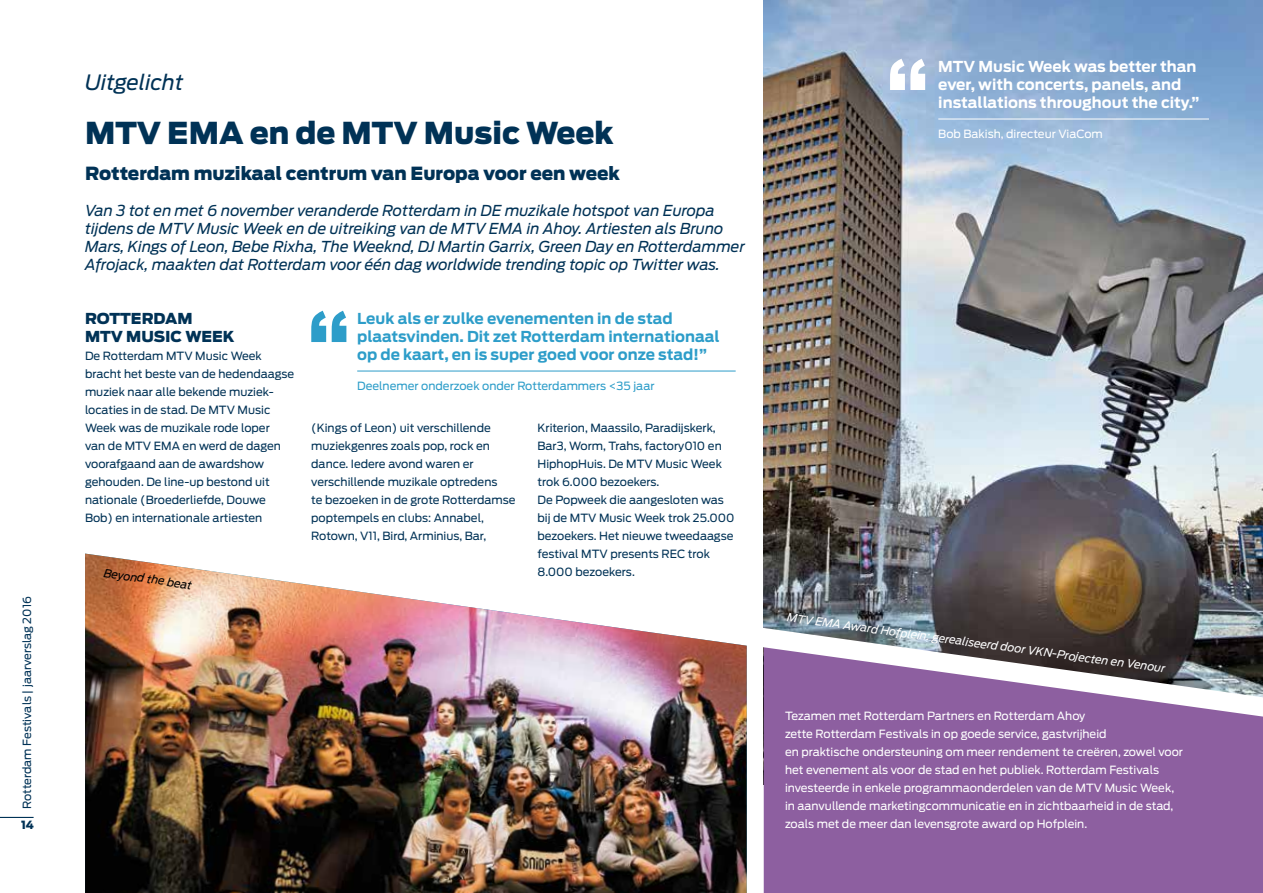
<style>
.page{position:relative;width:1263px;height:893px;background:#fff}
.page>*{position:absolute;margin:0;border:0;box-sizing:border-box;transform-origin:0 0}
.t1{font:900 30px "Antenna";color:#003256}
.t2{font:italic 21px "Antenna";color:#003256}
.t3{font:900 18px "Antenna";color:#003256}
.t4{font:italic 15px/18px "Antenna";color:#003256}
.t5{font:700 15px/18px "Antenna";color:#2d9dc9}
.t6{font:700 15px/18px "Antenna";color:#fff}
.t7{font:900 15px/18px "Antenna";color:#003256}
.t8{font:11.25px/18px "Antenna";color:#003256}
.t9{font:11.25px/18px "Antenna";color:#fff}
.t10{font:italic 11.25px "Antenna";color:#fff}
.t11{font:11.25px "Antenna";color:#2d9dc9}
.t12{font:italic 11.25px "Antenna";color:#000}
.t13{font:900 11.25px "Antenna";color:#003256}
</style>
<div class="page">
<img style="left:764px;top:0;width:499px;height:613px">
<div style="left:764px;top:768px;width:499px;height:125px;background:#8d5fa0"></div>
<svg style="left:763px;top:613px;width:500px;height:155px;background:#876d91"></svg>
<hr style="left:357px;top:371px;width:379px;height:1px;background:#2d9dc9">
<svg style="left:311px;top:311px;width:35px;height:31px"></svg>
<img style="left:85px;top:554px;width:662px;height:339px">
<hr style="left:938px;top:119px;width:271px;height:1px;background:#fff">
<svg style="left:890px;top:59px;width:35px;height:31px"></svg>
<hr style="left:0;top:817px;width:34px;height:1px;background:#003256">
<p class="t8" style="left:18px;top:809px;width:214px;rotate:-90deg">Rotterdam Festivals | jaarverslag 2016</p>
<p class="t13" style="left:21px;top:818px;width:14px">14</p>
<h2 class="t2" style="left:85px;top:70px;width:100px">Uitgelicht</h2>
<h1 class="t1" style="left:85px;top:115px;width:530px">MTV EMA en de MTV Music Week</h1>
<h3 class="t3" style="left:85px;top:163px;width:536px">Rotterdam muzikaal centrum van Europa voor een week</h3>
<p class="t4" style="left:85px;top:202px;width:661px">Van 3 tot en met 6 november veranderde Rotterdam in DE muzikale hotspot van Europa tijdens de MTV Music Week en de uitreiking van de MTV EMA in Ahoy. Artiesten als Bruno Mars, Kings of Leon, Bebe Rixha, The Weeknd, DJ Martin Garrix, Green Day en Rotterdammer Afrojack, maakten dat Rotterdam voor één dag worldwide trending topic op Twitter was.</p>
<h3 class="t7" style="left:85px;top:310px;width:151px">ROTTERDAM<br>MTV MUSIC WEEK</h3>
<p class="t8" style="left:85px;top:347px;width:211px">De Rotterdam MTV Music Week bracht het beste van de hedendaagse muziek naar alle bekende muziek&shy;locaties in de stad. De MTV Music<br>Week was de muzikale rode loper<br>van de MTV EMA en werd de dagen voorafgaand aan de awardshow gehouden. De line-up bestond uit nationale (Broederliefde, Douwe<br>Bob) en internationale artiesten</p>
<p class="t12" style="left:105px;top:566px;width:90px;rotate:8deg">Beyond the beat</p>
<h3 class="t5" style="left:357px;top:310px;width:364px">Leuk als er zulke evenementen in de stad plaatsvinden. Dit zet Rotterdam internationaal op de kaart, en is super goed voor onze stad!”</h3>
<p class="t11" style="left:357px;top:379px;width:299px">Deelnemer onderzoek onder Rotterdammers &lt;35 jaar</p>
<p class="t8" style="left:537px;top:419px;width:199px">Kriterion, Maassilo, Paradijskerk,<br>Bar3, Worm, Trahs, factory010 en<br>HiphopHuis. De MTV Music Week trok 6.000 bezoekers.<br>De Popweek die aangesloten was bij de MTV Music Week trok 25.000 bezoekers. Het nieuwe tweedaagse festival MTV presents REC trok<br>8.000 bezoekers.</p>
<p class="t8" style="left:311px;top:419px;width:206px">(Kings of Leon) uit verschillende muziekgenres zoals pop, rock en dance. Iedere avond waren er verschillende muzikale optredens<br>te bezoeken in de grote Rotterdamse poptempels en clubs: Annabel,<br>Rotown, V11, Bird, Arminius, Bar,</p>
<h3 class="t6" style="left:938px;top:58px;width:263px">MTV Music Week was better than ever, with concerts, panels, and installations throughout the city.”</h3>
<p class="t9" style="left:938px;top:125px;width:166px">Bob Bakish, directeur ViaCom</p>
<p class="t10" style="left:788px;top:610px;width:383px;rotate:8deg">MTV EMA Award Hofplein: gerealiseerd door VKN-Projecten en Venour</p>
<p class="t9" style="left:785px;top:707px;width:400px">Tezamen met Rotterdam Partners en Rotterdam Ahoy<br>zette Rotterdam Festivals in op goede service, gastvrijheid<br>en praktische ondersteuning om meer rendement te creëren, zowel voor het evenement als voor de stad en het publiek. Rotterdam Festivals investeerde in enkele programmaonderdelen van de MTV Music Week, in aanvullende marketingcommunicatie en in zichtbaarheid in de stad, zoals met de meer dan levensgrote award op Hofplein.</p>
</div>
